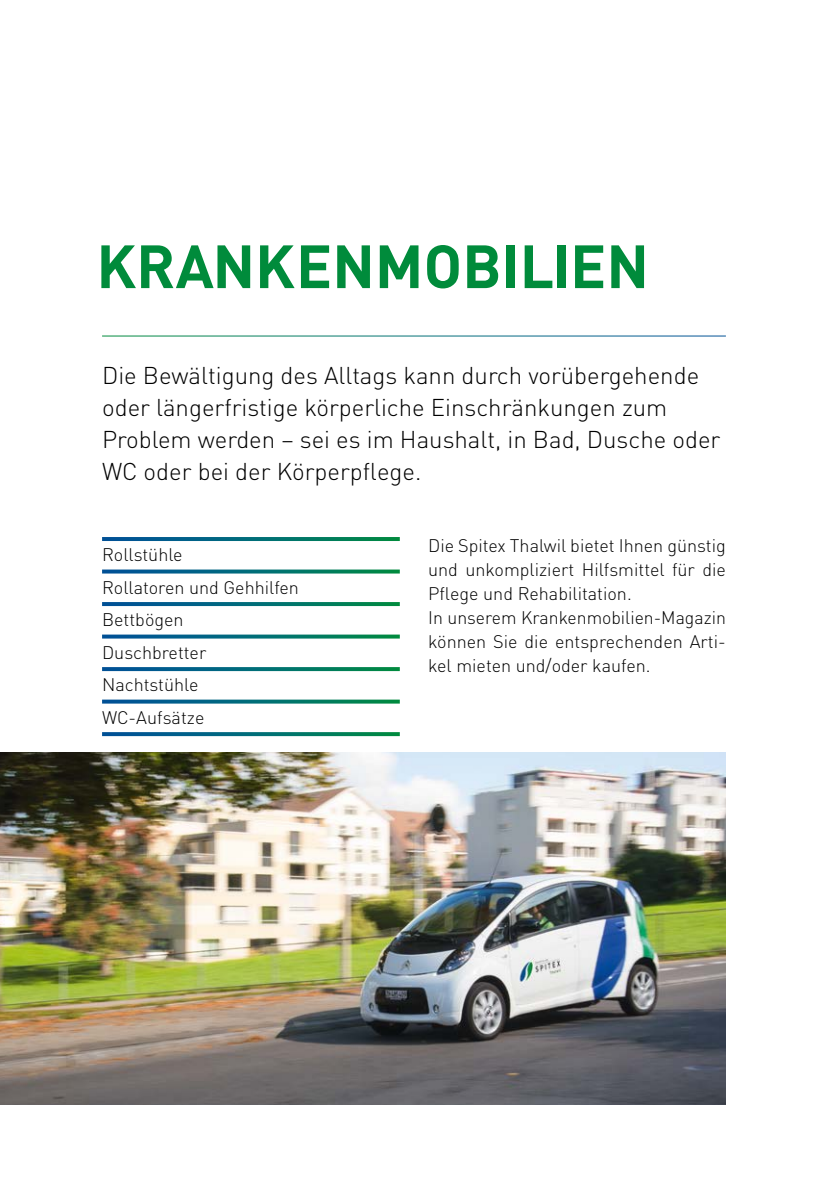
<style>
.page{position:relative;width:828px;height:1191px;background:#fff}
.page>*{position:absolute;margin:0;border:0;box-sizing:border-box;transform-origin:0 0}
.t1{font:700 60px "DIN";color:#008b3b}
.t2{font:300 24px/32px "DIN";color:#000}
.t3{font:300 18px/24px "DIN";color:#000;text-align:justify}
</style>
<div class="page">
<img style="left:0;top:752px;width:726px;height:352px">
<svg style="left:102px;top:537px;width:298px;height:4px"></svg>
<svg style="left:102px;top:569px;width:298px;height:4px"></svg>
<svg style="left:102px;top:602px;width:298px;height:4px"></svg>
<svg style="left:102px;top:634px;width:298px;height:4px"></svg>
<svg style="left:102px;top:667px;width:298px;height:4px"></svg>
<svg style="left:102px;top:699px;width:298px;height:4px"></svg>
<svg style="left:102px;top:732px;width:298px;height:4px"></svg>
<p class="t1" style="left:96px;top:227px;width:554px">KRANKENMOBILIEN</p>
<p class="t2" style="left:102px;top:359px;width:620px">Die Bewältigung des Alltags kann durch vorübergehende oder längerfristige körperliche Einschränkungen zum Problem werden – sei es im Haushalt, in Bad, Dusche oder WC oder bei der Körperpflege.</p>
<p class="t3" style="left:102px;top:542px;width:82px">Rollstühle</p>
<p class="t3" style="left:102px;top:575px;width:198px">Rollatoren und Gehhilfen</p>
<p class="t3" style="left:102px;top:607px;width:83px">Bettbögen</p>
<p class="t3" style="left:102px;top:640px;width:106px">Duschbretter</p>
<p class="t3" style="left:102px;top:672px;width:98px">Nachtstühle</p>
<p class="t3" style="left:102px;top:705px;width:104px">WC-Aufsätze</p>
<p class="t3" style="left:428px;top:533px;width:299px">Die Spitex Thalwil bietet Ihnen günstig und unkompliziert Hilfsmittel für die Pflege und Rehabilitation.</p>
<p class="t3" style="left:428px;top:605px;width:299px">In unserem Krankenmobilien-Magazin können Sie die entsprechenden Arti&shy;kel mieten und/oder kaufen.</p>
</div>
